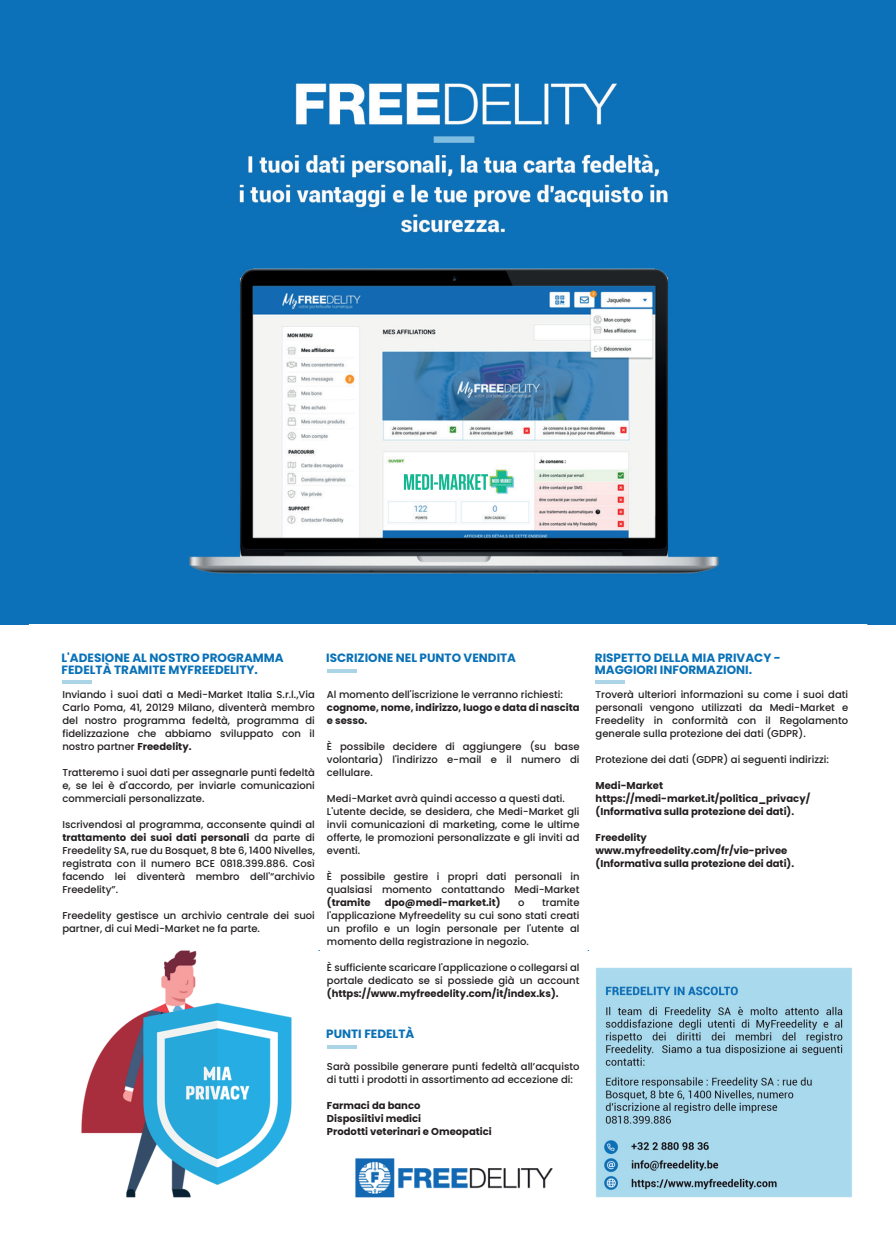
<style>
.page{position:relative;width:896px;height:1248px;background:#fff}
.page>*{position:absolute;margin:0;border:0;box-sizing:border-box;transform-origin:0 0}
.t1{font:700 12px/12px "Poppins";color:#0971b7}
.t2{font:500 10px/13px "Poppins";color:#231f20;text-align:justify}
.t3{font:700 10px/13px "Poppins";color:#231f20}
.s1{font-weight:700}
</style>
<div class="page">
<div style="left:0;top:0;width:896px;height:625px;background:#0c71b8"></div>
<img style="left:126px;top:1153px;width:690px;height:45px">
<img style="left:189px;top:83px;width:530px;height:491px">
<img style="left:404px;top:474px;width:84px;height:16px">
<svg style="left:492px;top:484px;width:19px;height:1px"></svg>
<svg style="left:29px;top:624px;width:838px;height:529px"></svg>
<div style="left:313px;top:1137px;width:19px;height:67px;background:#fff"></div>
<div style="left:571px;top:1137px;width:20px;height:67px;background:#fff"></div>
<svg style="left:62px;top:679px;width:30px;height:4px"></svg>
<hr style="left:327px;top:669px;width:29px;height:4px;background:#abd4e6">
<svg style="left:595px;top:679px;width:30px;height:4px"></svg>
<hr style="left:327px;top:1045px;width:29px;height:4px;background:#abd4e6">
<p class="t1" style="left:62px;top:652px;width:224px">L'ADESIONE AL NOSTRO PROGRAMMA<br>FEDELTÀ TRAMITE MYFREEDELITY.</p>
<p class="t2" style="left:62px;top:687px;width:254px">Inviando i suoi dati a Medi-Market Italia S.r.l.,Via Carlo Poma, 41, 20129 Milano, diventerà membro del nostro programma fedeltà, programma di fidelizzazione che abbiamo sviluppato con il nostro partner <span class="s1">Freedelity.</span></p>
<p class="t2" style="left:62px;top:765px;width:254px">Tratteremo i suoi dati per assegnarle punti fedeltà e, se lei è d'accordo, per inviarle comunicazioni commerciali personalizzate.</p>
<p class="t2" style="left:62px;top:817px;width:254px">Iscrivendosi al programma, acconsente quindi al <span class="s1">trattamento dei suoi dati personali</span> da parte di Freedelity SA, rue du Bosquet, 8 bte 6, 1400 Nivelles, registrata con il numero BCE 0818.399.886. Così facendo lei diventerà membro dell'“archivio Freedelity”.</p>
<p class="t2" style="left:62px;top:908px;width:254px">Freedelity gestisce un archivio centrale dei suoi partner, di cui Medi-Market ne fa parte.</p>
<p class="t1" style="left:326px;top:652px;width:191px">ISCRIZIONE NEL PUNTO VENDITA</p>
<p class="t2" style="left:327px;top:687px;width:237px">Al momento dell'iscrizione le verranno richiesti:</p>
<p class="t3" style="left:327px;top:700px;width:254px">cognome, nome, indirizzo, luogo e data di nascita e sesso.</p>
<p class="t2" style="left:327px;top:739px;width:254px">È possibile decidere di aggiungere (su base volontaria) l'indirizzo e-mail e il numero di cellulare.</p>
<p class="t2" style="left:327px;top:791px;width:254px;text-align:left">Medi-Market avrà quindi accesso a questi dati.<br>L'utente decide, se desidera, che Medi-Market gli invii comunicazioni di marketing, come le ultime offerte, le promozioni personalizzate e gli inviti ad eventi.</p>
<p class="t2" style="left:327px;top:869px;width:254px">È possibile gestire i propri dati personali in qualsiasi momento contattando Medi-Market</p>
<p class="t3" style="left:327px;top:895px;width:45px">(tramite</p>
<p class="t3" style="left:385px;top:895px;width:117px">dpo@medi-market.it)</p>
<p class="t2" style="left:518px;top:895px;width:8px">o</p>
<p class="t2" style="left:327px;top:895px;width:254px;text-indent:215px">tramite l'applicazione Myfreedelity su cui sono stati creati un profilo e un login personale per l'utente al momento della registrazione in negozio.</p>
<p class="t2" style="left:327px;top:960px;width:254px">È sufficiente scaricare l'applicazione o collegarsi al portale dedicato se si possiede già un account</p>
<p class="t3" style="left:327px;top:986px;width:233px">(https://www.myfreedelity.com/it/index.ks).</p>
<p class="t1" style="left:326px;top:1027px;width:90px">PUNTI FEDELTÀ</p>
<p class="t2" style="left:327px;top:1059px;width:254px">Sarà possibile generare punti fedeltà all’acquisto di tutti i prodotti in assortimento ad eccezione di:</p>
<p class="t3" style="left:327px;top:1098px;width:166px">Farmaci da banco<br>Disposiitivi medici<br>Prodotti veterinari e Omeopatici</p>
<p class="t1" style="left:595px;top:652px;width:188px">RISPETTO DELLA MIA PRIVACY -<br>MAGGIORI INFORMAZIONI.</p>
<p class="t2" style="left:595px;top:687px;width:254px">Troverà ulteriori informazioni su come i suoi dati personali vengono utilizzati da Medi-Market e Freedelity in conformità con il Regolamento generale sulla protezione dei dati (GDPR).</p>
<p class="t2" style="left:595px;top:752px;width:235px">Protezione dei dati (GDPR) ai seguenti indirizzi:</p>
<p class="t3" style="left:595px;top:778px;width:216px">Medi-Market https://medi-market.it/politica_privacy/ (Informativa sulla protezione dei dati).</p>
<p class="t3" style="left:595px;top:830px;width:200px">Freedelity www.myfreedelity.com/fr/vie-privee (Informativa sulla protezione dei dati).</p>
</div>
